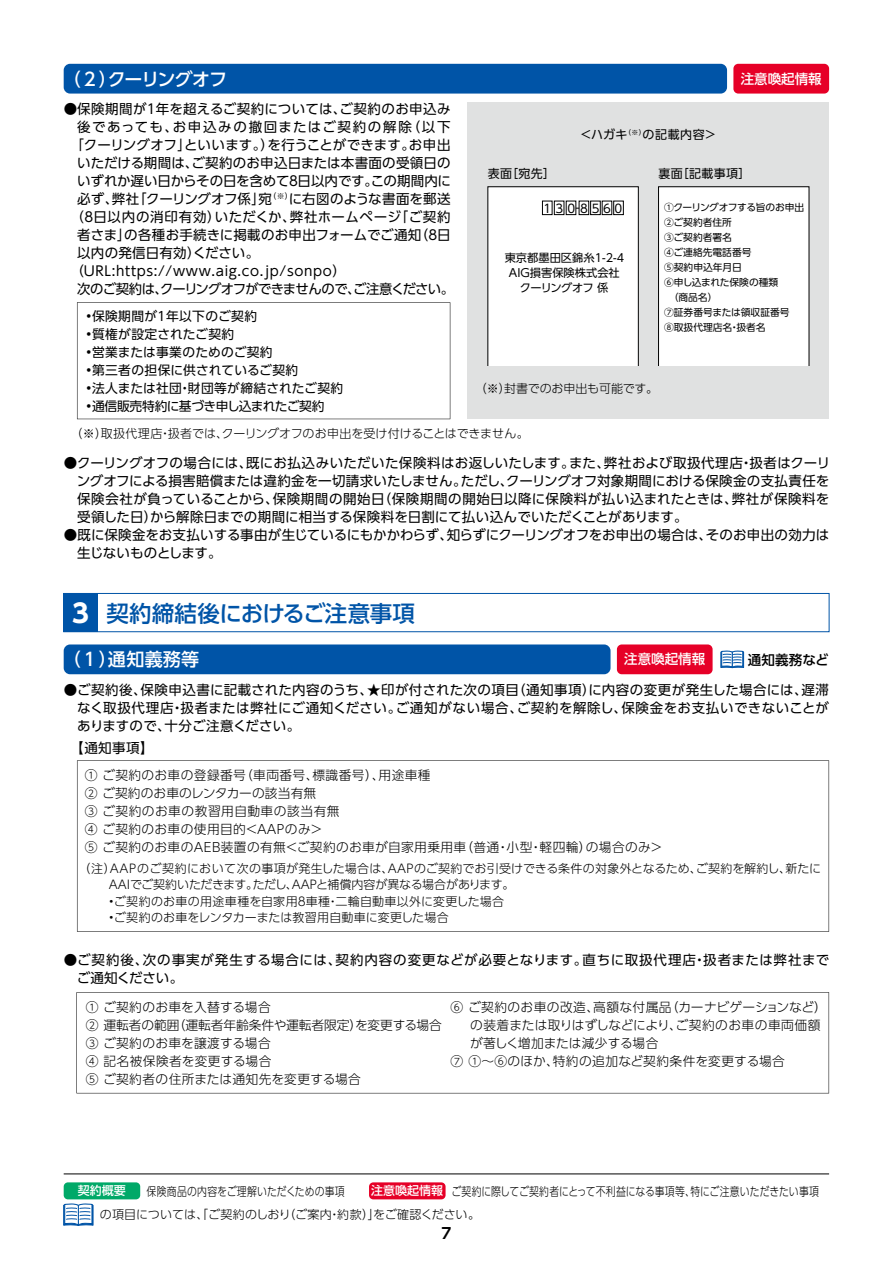
<style>
.page{position:relative;width:893px;height:1263px;background:#fff}
.page>*{position:absolute;margin:0;border:0;box-sizing:border-box;transform-origin:0 0}
.t1{font:700 25.5px "UD Shin Go Pro";color:#fff}
.t2{font:500 22.5px "UD Shin Go Pro";letter-spacing:-.02em;color:#0054a7}
.t3{font:500 18px "UD Shin Go Pro";letter-spacing:-.06em;color:#fff}
.t4{font:500 18px "UD Shin Go Pro";letter-spacing:-.035em;color:#fff}
.t5{font:700 15px "UD Shin Go Pro De";color:#000}
.t6{font:13.5px/18px "UD Shin Go Pro";letter-spacing:.015em;color:#000;text-align:justify}
.t7{font:13.5px/18px "UD Shin Go Pro";letter-spacing:-.005em;color:#000}
.t8{font:13.5px/18px "UD Shin Go Pro";letter-spacing:.06em;color:#000}
.t9{font:13.5px "UD Shin Go Pro";letter-spacing:.05em;color:#000}
.t10{font:13.5px "UD Shin Go Pro";letter-spacing:-.06em;color:#000}
.t11{font:13.5px "UD Shin Go Pro";letter-spacing:-.01em;color:#000}
.t12{font:13.5px "UD Shin Go Pro";letter-spacing:.04em;color:#000}
.t13{font:13.5px "UD Shin Go Pro";letter-spacing:.125em;color:#000}
.t14{font:500 13.5px "UD Shin Go Pro";color:#fff}
.t15{font:500 13.5px "UD Shin Go Pro";letter-spacing:.01em;color:#000}
.t16{font:300 12.75px/18px "UD Shin Go Pro";letter-spacing:.03em;color:#000}
.t17{font:300 12.75px/18px "UD Shin Go Pro";color:#000}
.t18{font:12.75px "UD Shin Go Pro";letter-spacing:.03em;color:#000}
.t19{font:12.75px "UD Shin Go Pro";letter-spacing:.01em;color:#000}
.t20{font:12.75px "UD Shin Go Pro";letter-spacing:-.04em;color:#000}
.t21{font:300 12.75px "UD Shin Go Pro";letter-spacing:-.005em;color:#000}
.t22{font:300 12px/16.5px "UD Shin Go Pro";color:#000}
.t23{font:300 12px/23.4px "UD Shin Go Pro";color:#000;scale:.82 1}
.t24{font:300 12px "UD Shin Go Pro";letter-spacing:.03em;color:#000}
.t25{font:300 12px "UD Shin Go Pro";letter-spacing:.03em;color:#000;scale:.82 1}
.t26{font:300 12px "UD Shin Go Pro";letter-spacing:-.02em;color:#000}
.t27{font:12px "UD Shin Go Pro";letter-spacing:.03em;color:#000}
.t28{font:12px "UD Shin Go Pro";letter-spacing:.05em;color:#000}
.t29{font:500 12px "UD Shin Go Pro";color:#fff}
.t30{font:11.85px "UD Shin Go Pro";letter-spacing:.33em;color:#000}
.t31{font:11.25px/15px "UD Shin Go Pro";color:#000;text-align:center}
.t32{font:9.75px/15px "UD Shin Go Pro";color:#000}
.s1{font-weight:500;color:#fff}
</style>
<div class="page">
<div style="left:468px;top:103px;width:361px;height:316px;background:#e0e1e1"></div>
<div style="left:64px;top:644px;width:546px;height:30px;background:#0054a7;border-radius:6px"></div>
<div style="left:64px;top:593px;width:34px;height:39px;background:#0054a7"></div>
<div style="left:63px;top:593px;width:766px;height:39px;border:1px solid #0054a7"></div>
<div style="left:617px;top:644px;width:96px;height:30px;background:#e60027;border-radius:5px"></div>
<svg style="left:720px;top:650px;width:24px;height:19px"></svg>
<svg style="left:77px;top:760px;width:752px;height:172px"></svg>
<svg style="left:76px;top:992px;width:753px;height:101px"></svg>
<div style="left:64px;top:64px;width:663px;height:30px;background:#0054a7;border-radius:6px"></div>
<div style="left:733px;top:64px;width:96px;height:30px;background:#e60027;border-radius:5px"></div>
<svg style="left:77px;top:302px;width:373px;height:117px"></svg>
<div style="left:658px;top:186px;width:151px;height:179px;background:#fff"></div>
<div style="left:488px;top:186px;width:151px;height:179px;background:#fff"></div>
<hr style="left:64px;top:1174px;width:765px;height:1px;background:#000">
<div style="left:64px;top:1182px;width:76px;height:17px;background:#00a968;border-radius:4px"></div>
<div style="left:369px;top:1182px;width:77px;height:17px;background:#e60027;border-radius:4px"></div>
<svg style="left:63px;top:1203px;width:30px;height:23px"></svg>
<h3 class="t3" style="left:63px;top:64px;width:166px">（２）クーリングオフ</h3>
<p class="t14" style="left:741px;top:67px;width:83px">注意喚起情報</p>
<p class="t6" style="left:64px;top:99px;width:388px">●保険期間が１年を超えるご契約については、ご契約のお申込み</p>
<p class="t13" style="left:77px;top:116px;width:375px">後であっても、お申込みの撤回またはご契約の解除（以下</p>
<p class="t6" style="left:70px;top:135px;width:382px">「クーリングオフ」といいます。）を行うことができます。お申出</p>
<p class="t6" style="left:77px;top:153px;width:375px">いただける期間は、ご契約のお申込日または本書面の受領日の</p>
<p class="t11" style="left:77px;top:170px;width:375px">いずれか遅い日からその日を含めて８日以内です。この期間内に</p>
<p class="t6" style="left:77px;top:189px;width:375px">必ず、弊社「クーリングオフ係」宛<sup>（※）</sup>に右図のような書面を郵送</p>
<p class="t12" style="left:70px;top:206px;width:382px">（８日以内の消印有効）いただくか、弊社ホームページ「ご契約</p>
<p class="t6" style="left:77px;top:225px;width:375px">者さま」の各種お手続きに掲載のお申出フォームでご通知（８日</p>
<p class="t6" style="left:77px;top:243px;width:184px">以内の発信日有効）ください。</p>
<p class="t9" style="left:70px;top:260px;width:277px">（URL:https://www.aig.co.jp/sonpo）</p>
<p class="t10" style="left:77px;top:278px;width:379px">次のご契約は、クーリングオフができませんので、ご注意ください。</p>
<p class="t28" style="left:580px;top:125px;width:138px">＜ハガキ<sup>（※）</sup>の記載内容＞</p>
<p class="t27" style="left:658px;top:164px;width:94px">裏面［記載事項］</p>
<p class="t27" style="left:488px;top:164px;width:69px">表面［宛先］</p>
<p class="t32" style="left:664px;top:200px;width:142px">①クーリングオフする旨のお申出<br>②ご契約者住所<br>③ご契約者署名<br>④ご連絡先電話番号<br>⑤契約申込年月日<br>⑥申し込まれた保険の種類<br>　（商品名）<br>⑦証券番号または領収証番号<br>⑧取扱代理店名・扱者名</p>
<p class="t30" style="left:543px;top:198px;width:80px">1308560</p>
<p class="t31" style="left:505px;top:250px;width:121px">東京都墨田区錦糸1-2-4<br>AIG損害保険株式会社クーリングオフ 係</p>
<p class="t18" style="left:86px;top:306px;width:238px">•保険期間が１年以下のご契約　　　　　</p>
<p class="t18" style="left:86px;top:324px;width:241px">•質権が設定されたご契約　　　　　　　</p>
<p class="t19" style="left:86px;top:342px;width:188px">•営業または事業のためのご契約</p>
<p class="t19" style="left:86px;top:360px;width:240px">•第三者の担保に供されているご契約　　</p>
<p class="t18" style="left:86px;top:378px;width:285px">•法人または社団・財団等が締結されたご契約　　</p>
<p class="t20" style="left:86px;top:396px;width:240px">•通信販売特約に基づき申し込まれたご契約</p>
<p class="t22" style="left:70px;top:425px;width:460px">（※）取扱代理店・扱者では、クーリングオフのお申出を受け付けることはできません。</p>
<p class="t26" style="left:475px;top:378px;width:185px">（※）封書でのお申出も可能です。</p>
<p class="t6" style="left:77px;top:454px;width:755px;text-indent:-13px">●クーリングオフの場合には、既にお払込みいただいた保険料はお返しいたします。また、弊社および取扱代理店・扱者はクーリングオフによる損害賠償または違約金を一切請求いたしません。ただし、クーリングオフ対象期間における保険金の支払責任を保険会社が負っていることから、保険期間の開始日（保険期間の開始日以降に保険料が払い込まれたときは、弊社が保険料を受領した日）から解除日までの期間に相当する保険料を日割にて払い込んでいただくことがあります。</p>
<p class="t7" style="left:77px;top:526px;width:754px;text-indent:-14px">●既に保険金をお支払いする事由が生じているにもかかわらず、知らずにクーリングオフをお申出の場合は、そのお申出の効力は生じないものとします。</p>
<h2 class="t2" style="left:106px;top:595px;width:310px">契約締結後におけるご注意事項</h2>
<h3 class="t4" style="left:63px;top:645px;width:138px">（１）通知義務等</h3>
<h1 class="t1" style="left:72px;top:592px;width:18px">3</h1>
<p class="t14" style="left:624px;top:648px;width:82px">注意喚起情報</p>
<p class="t15" style="left:748px;top:649px;width:82px">通知義務など</p>
<p class="t6" style="left:77px;top:680px;width:753px;text-indent:-13px">●ご契約後、保険申込書に記載された内容のうち、★印が付された次の項目（通知事項）に内容の変更が発生した場合には、遅滞なく取扱代理店・扱者または弊社にご通知ください。ご通知がない場合、ご契約を解除し、保険金をお支払いできないことがありますので、十分ご注意ください。</p>
<p class="t6" style="left:70px;top:738px;width:85px">【通知事項】</p>
<p class="t16" style="left:85px;top:766px;width:579px">① ご契約のお車の登録番号（車両番号、標識番号）、用途車種<br>② ご契約のお車のレンタカーの該当有無<br>③ ご契約のお車の教習用自動車の該当有無<br>④ ご契約のお車の使用目的＜AAPのみ＞<br>⑤ ご契約のお車のAEB装置の有無＜ご契約のお車が自家用乗用車（普通・小型・軽四輪）の場合のみ＞</p>
<p class="t22" style="left:109px;top:859px;width:714px;text-indent:-31px">（注）AAPのご契約において次の事項が発生した場合は、AAPのご契約でお引受けできる条件の対象外となるため、ご契約を解約し、新たに<br>AAIでご契約いただきます。ただし、AAPと補償内容が異なる場合があります。</p>
<p class="t24" style="left:109px;top:891px;width:397px">•ご契約のお車の用途車種を自家用８車種・二輪自動車以外に変更した場合</p>
<p class="t22" style="left:109px;top:909px;width:341px">•ご契約のお車をレンタカーまたは教習用自動車に変更した場合</p>
<p class="t8" style="left:77px;top:950px;width:754px;text-indent:-13px">●ご契約後、次の事実が発生する場合には、契約内容の変更などが必要となります。直ちに取扱代理店・扱者または弊社までご通知ください。</p>
<p class="t17" style="left:86px;top:997px;width:358px">① ご契約のお車を入替する場合<br>② 運転者の範囲（運転者年齢条件や運転者限定）を変更する場合<br>③ ご契約のお車を譲渡する場合<br>④ 記名被保険者を変更する場合<br>⑤ ご契約者の住所または通知先を変更する場合</p>
<p class="t16" style="left:451px;top:998px;width:378px">⑥ ご契約のお車の改造、高額な付属品（カーナビゲーションなど）</p>
<p class="t16" style="left:470px;top:1016px;width:352px">の装着または取りはずしなどにより、ご契約のお車の車両価額</p>
<p class="t21" style="left:470px;top:1033px;width:190px">が著しく増加または減少する場合</p>
<p class="t16" style="left:451px;top:1052px;width:336px">⑦ ①～⑥のほか、特約の追加など契約条件を変更する場合</p>
<p class="t29" style="left:78px;top:1181px;width:49px">契約概要</p>
<p class="t25" style="left:147px;top:1181px;width:243px">保険商品の内容をご理解いただくための事項</p>
<p class="t23" style="left:100px;top:1179px;width:879px;text-indent:272px"><span class="s1">注意喚起情報</span> ご契約に際してご契約者にとって不利益になる事項等、特にご注意いただきたい事項の項目については、「ご契約のしおり（ご案内・約款）」をご確認ください。</p>
<p class="t5" style="left:441px;top:1221px;width:11px">7</p>
</div>
